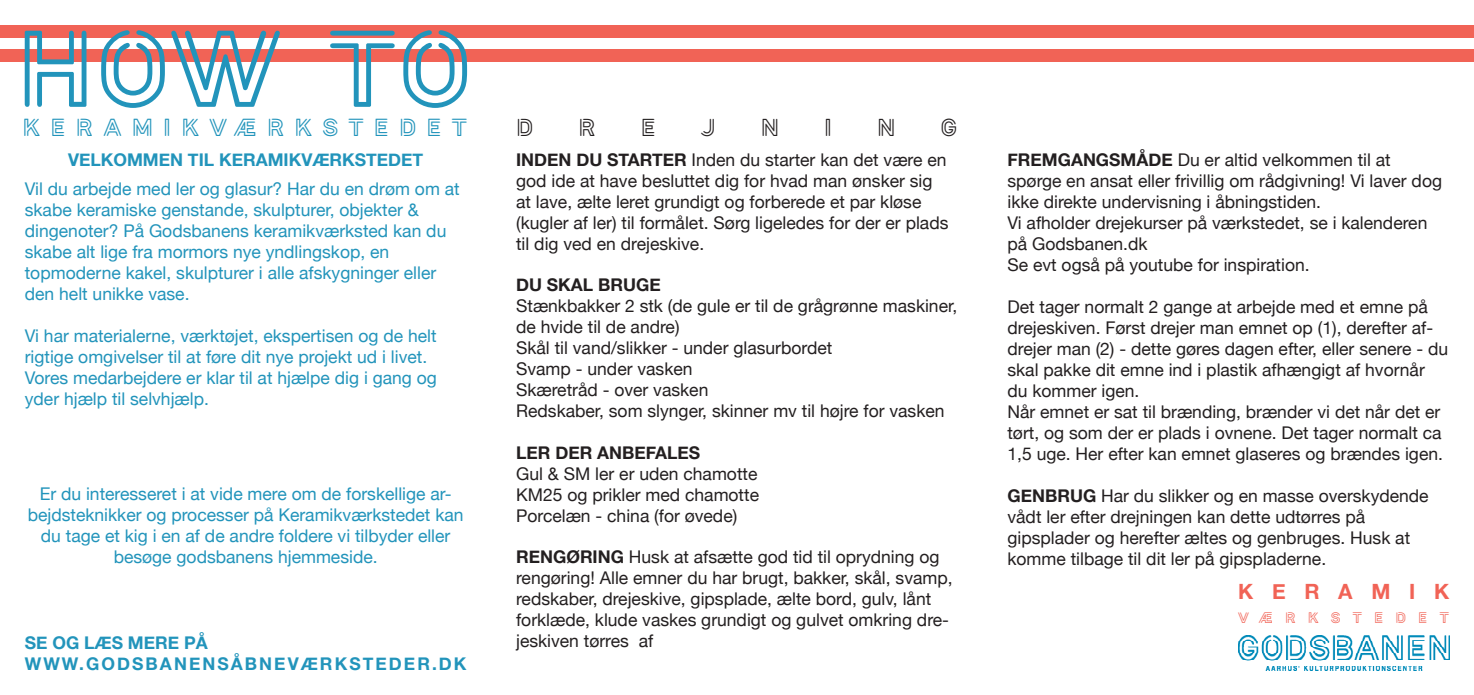
<style>
.page{position:relative;width:1474px;height:695px;background:#fff}
.page>*{position:absolute;margin:0;border:0;box-sizing:border-box;transform-origin:0 0}
.t1{font:108.67px "Godsbanen Display";color:#2294bb}
.t2{font:24.68px "Godsbanen Display";letter-spacing:.41em;color:#2294bb}
.t3{font:24.5px "Godsbanen Display";color:#231f20}
.t4{font:700 21px "Helvetica Neue";letter-spacing:.89em;color:#f16356}
.t5{font:17.5px/21px "Helvetica Neue";color:#231f20}
.t6{font:17.5px/21px "Helvetica Neue";color:#2294bb}
.t7{font:700 17.5px/21px "Helvetica Neue";letter-spacing:.115em;color:#2294bb}
.t8{font:700 17.5px "Helvetica Neue";color:#2294bb}
.t9{font:700 17.5px "Helvetica Neue";color:#231f20}
.t10{font:15.22px "Godsbanen Display";letter-spacing:.78em;color:#f16356}
.s1{font-weight:700}
</style>
<div class="page">
<div style="left:0;top:25px;width:1473px;height:12px;background:#f16356"></div>
<div style="left:0;top:50px;width:1473px;height:12px;background:#f16356"></div>
<img style="left:1238px;top:635px;width:211px;height:35px">
<h1 class="t1" style="left:16px;top:12px;width:459px">HOW TO</h1>
<h2 class="t2" style="left:23px;top:115px;width:446px">KERAMIKVÆRKSTEDET</h2>
<p class="t8" style="left:68px;top:149px;width:357px">VELKOMMEN TIL KERAMIKVÆRKSTEDET</p>
<p class="t6" style="left:25px;top:178px;width:436px">Vil du arbejde med ler og glasur? Har du en drøm om at skabe keramiske genstande, skulpturer, objekter &amp; dingenoter? På Godsbanens keramikværksted kan du skabe alt lige fra mormors nye yndlingskop, en topmoderne kakel, skulpturer i alle afskygninger eller den helt unikke vase.</p>
<p class="t6" style="left:25px;top:325px;width:413px">Vi har materialerne, værktøjet, ekspertisen og de helt rigtige omgivelser til at føre dit nye projekt ud i livet.<br>Vores medarbejdere er klar til at hjælpe dig i gang og yder hjælp til selvhjælp.</p>
<p class="t6" style="left:28px;top:483px;width:437px;text-align:center">Er du interesseret i at vide mere om de forskellige ar&shy;bejdsteknikker og processer på Keramikværkstedet kan du tage et kig i en af de andre foldere vi tilbyder eller besøge godsbanens hjemmeside.</p>
<p class="t7" style="left:25px;top:632px;width:443px">SE OG LÆS MERE PÅ<br>WWW.GODSBANENSÅBNEVÆRKSTEDER.DK</p>
<h3 class="t3" style="left:516px;top:115px;width:19px">D</h3>
<h3 class="t3" style="left:578px;top:115px;width:19px">R</h3>
<h3 class="t3" style="left:640px;top:115px;width:17px">E</h3>
<h3 class="t3" style="left:700px;top:115px;width:17px">J</h3>
<h3 class="t3" style="left:760px;top:115px;width:20px">N</h3>
<h3 class="t3" style="left:824px;top:115px;width:9px">I</h3>
<h3 class="t3" style="left:877px;top:115px;width:20px">N</h3>
<h3 class="t3" style="left:940px;top:115px;width:19px">G</h3>
<p class="t5" style="left:516px;top:149px;width:434px"><span class="s1">INDEN DU STARTER</span> Inden du starter kan det være en god ide at have besluttet dig for hvad man ønsker sig at lave, ælte leret grundigt og forberede et par kløse (kugler af ler) til formålet. Sørg ligeledes for der er plads til dig ved en drejeskive.</p>
<p class="t9" style="left:516px;top:274px;width:146px">DU SKAL BRUGE</p>
<p class="t5" style="left:516px;top:295px;width:442px">Stænkbakker 2 stk (de gule er til de grågrønne maskiner, de hvide til de andre)<br>Skål til vand/slikker - under glasurbordet<br>Svamp - under vasken<br>Skæretråd - over vasken<br>Redskaber, som slynger, skinner mv til højre for vasken</p>
<p class="t5" style="left:1007px;top:149px;width:436px"><span class="s1">FREMGANGSMÅDE</span> Du er altid velkommen til at spørge en ansat eller frivillig om rådgivning! Vi laver dog ikke direkte undervisning i åbningstiden.<br>Vi afholder drejekurser på værkstedet, se i kalenderen på Godsbanen.dk<br>Se evt også på youtube for inspiration.</p>
<p class="t5" style="left:1007px;top:296px;width:442px">Det tager normalt 2 gange at arbejde med et emne på drejeskiven. Først drejer man emnet op (1), derefter af&shy;drejer man (2) - dette gøres dagen efter, eller senere - du skal pakke dit emne ind i plastik afhængigt af hvornår du kommer igen.<br>Når emnet er sat til brænding, brænder vi det når det er tørt, og som der er plads i ovnene. Det tager normalt ca</p>
<p class="t9" style="left:516px;top:442px;width:186px">LER DER ANBEFALES</p>
<p class="t5" style="left:1007px;top:443px;width:437px">1,5 uge. Her efter kan emnet glaseres og brændes igen.</p>
<p class="t5" style="left:516px;top:463px;width:244px;text-align:justify">Gul &amp; SM ler er uden chamotte KM25 og prikler med chamotte Porcelæn - china (for øvede)</p>
<p class="t5" style="left:1007px;top:485px;width:423px"><span class="s1">GENBRUG</span> Har du slikker og en masse overskydende vådt ler efter drejningen kan dette udtørres på gipsplader og herefter æltes og genbruges. Husk at komme tilbage til dit ler på gipspladerne.</p>
<p class="t5" style="left:516px;top:545px;width:438px"><span class="s1">RENGØRING</span> Husk at afsætte god tid til oprydning og rengøring! Alle emner du har brugt, bakker, skål, svamp, redskaber, drejeskive, gipsplade, ælte bord, gulv, lånt forklæde, klude vaskes grundigt og gulvet omkring dre&shy;jeskiven tørres af</p>
<p class="t4" style="left:1238px;top:578px;width:212px">KERAMIK</p>
<p class="t10" style="left:1238px;top:609px;width:212px">VÆRKSTEDET</p>
</div>
